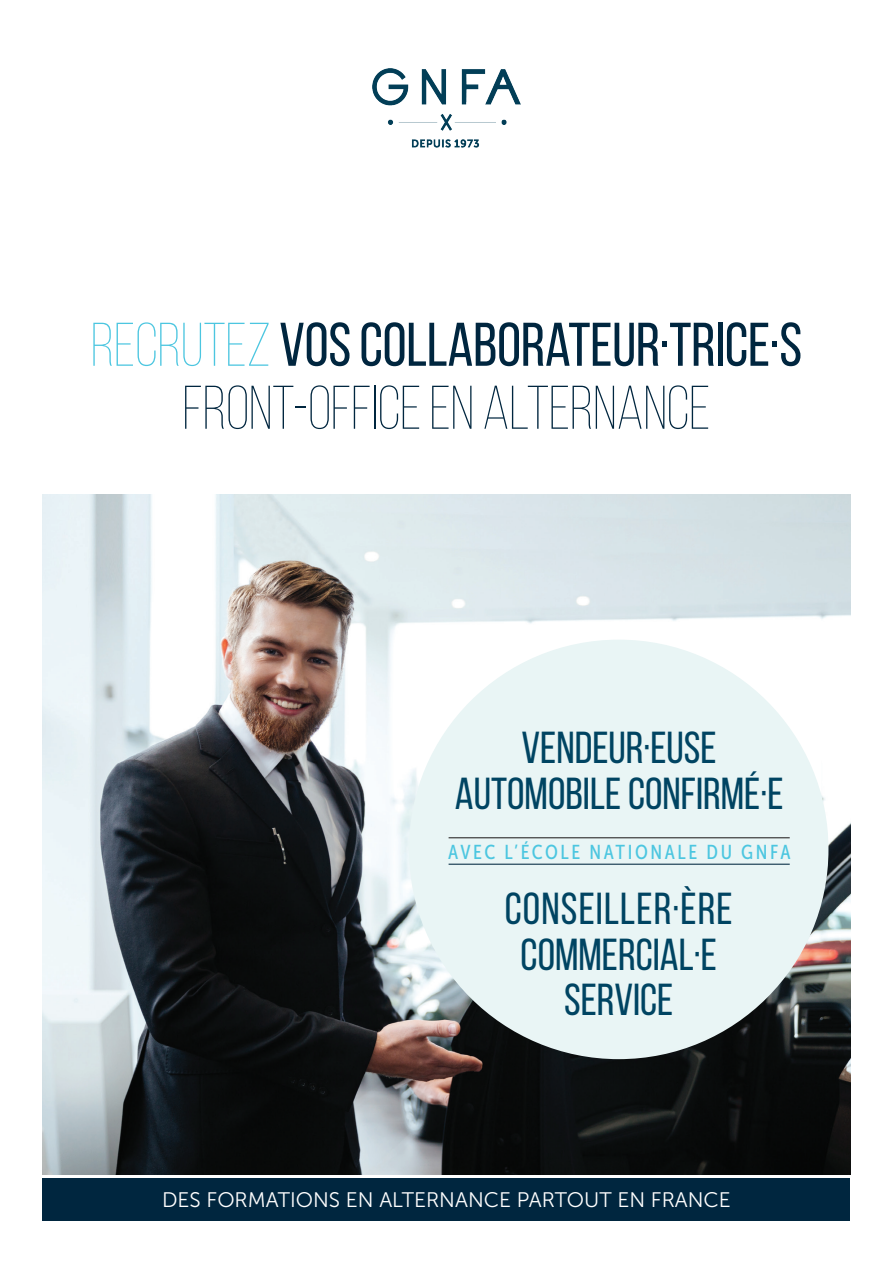
<style>
.page{position:relative;width:893px;height:1263px;background:#fff}
.page>*{position:absolute;margin:0;border:0;box-sizing:border-box;transform-origin:0 0}
.t1{font:61.5px/63px "Bebas Neue";letter-spacing:-.005em;color:#00263f;text-align:center}
.t2{font:44.85px/45.8px "Bebas Neue";color:#004462;text-align:center}
.t3{font:21px "Museo Sans 300";color:#fff}
.t4{font:20.1px "Museo Sans Cond 500";letter-spacing:.13em;color:#4cc6e0}
.s1{font-weight:300;color:#4cc6e0}
.s2{font-weight:300}
</style>
<div class="page">
<div style="left:43px;top:1178px;width:807px;height:42px;background:#00263f"></div>
<img style="left:372px;top:69px;width:149px;height:79px">
<img style="left:43px;top:494px;width:807px;height:680px">
<div style="left:409px;top:640px;width:419px;height:419px;background:#e9f5f5;border-radius:50%"></div>
<hr style="left:449px;top:837px;width:341px;height:1px;background:#231f20">
<hr style="left:449px;top:864px;width:341px;height:1px;background:#00263f">
<h1 class="t1" style="left:91px;top:312px;width:713px"><span class="s1">RECRUTEZ</span> VOS COLLABORATEUR·TRICE·S<br><span class="s2">FRONT-OFFICE EN ALTERNANCE</span></h1>
<p class="t2" style="left:455px;top:724px;width:330px">VENDEUR·EUSE<br>AUTOMOBILE CONFIRMÉ·E</p>
<p class="t4" style="left:448px;top:841px;width:344px">AVEC L’ÉCOLE NATIONALE DU GNFA</p>
<p class="t2" style="left:505px;top:885px;width:229px">CONSEILLER·ÈRE<br>COMMERCIAL·E<br>SERVICE</p>
<p class="t3" style="left:162px;top:1188px;width:570px">DES FORMATIONS EN ALTERNANCE PARTOUT EN FRANCE</p>
</div>
